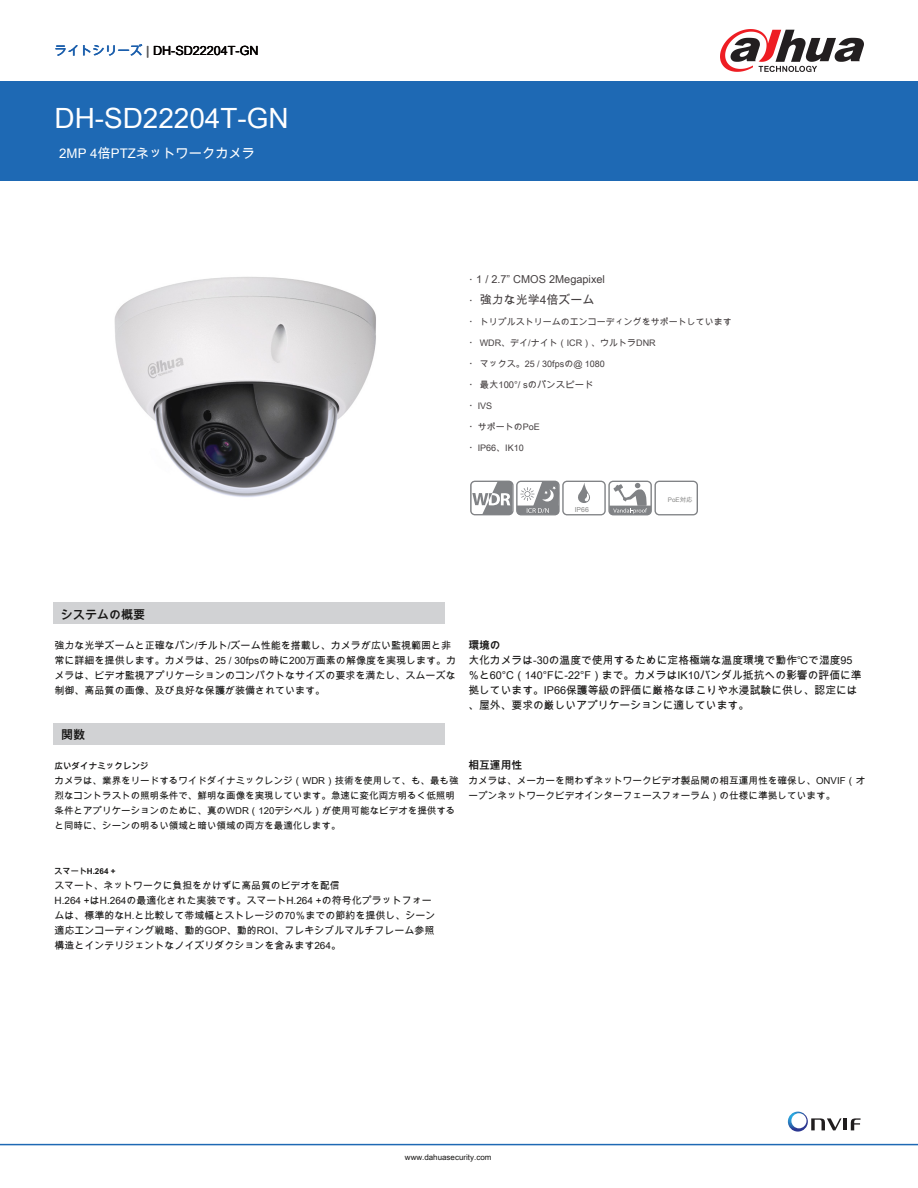
<style>
.page{position:relative;width:918px;height:1188px;background:#fff}
.page>*{position:absolute;margin:0;border:0;box-sizing:border-box;transform-origin:0 0}
.t1{font:27.9px "Arial Unicode MS";color:#fff}
.t2{font:13.2px "Arial Unicode MS";color:#fff}
.t3{font:12.6px "Arial Unicode MS";color:#040100}
.t4{font:12px "Arial Unicode MS";color:#454041}
.t5{font:700 12px "Arial Unicode MS";color:#171615}
.t6{font:10.95px "Arial Unicode MS";color:#454041}
.t7{font:10.8px/15px "Arial Unicode MS";color:#171615}
.t8{font:700 10.8px "Arial Unicode MS";color:#171615}
.t9{font:10.05px/15px "Arial Unicode MS";color:#171615}
.t10{font:9.9px "Arial Unicode MS";color:#171615}
.t11{font:9.6px/15px "Arial Unicode MS";color:#171615}
.t12{font:9.3px "Arial Unicode MS";color:#454041}
.t13{font:9px "Arial Unicode MS";color:#454041}
.t14{font:700 8.55px "Arial Unicode MS";color:#171615}
.t15{font:700 8.1px "Arial Unicode MS";color:#171615}
.t16{font:7.95px "Arial Unicode MS";color:#171615}
.t17{font:6.9px "Arial Unicode MS";color:#868685}
.t18{font:6.3px "Arial Unicode MS";color:#868685}
.s1{color:#1a5eac}
.s2{color:#616060}
.s3{font-size:9px}
</style>
<div class="page">
<div style="left:0;top:81px;width:918px;height:100px;background:#1e69b4"></div>
<hr style="left:0;top:1144px;width:918px;height:1px;background:#1e69b4">
<svg style="left:720px;top:29px;width:144px;height:43px"></svg>
<hr style="left:843px;top:1118px;width:4px;height:12px;background:#201d1e">
<svg style="left:851px;top:1118px;width:10px;height:12px"></svg>
<svg style="left:788px;top:1112px;width:54px;height:20px"></svg>
<img style="left:114px;top:277px;width:262px;height:220px">
<div style="left:54px;top:603px;width:391px;height:21px;background:#d1d2d4"></div>
<div style="left:54px;top:723px;width:391px;height:22px;background:#d1d2d4"></div>
<svg style="left:470px;top:481px;width:228px;height:34px"></svg>
<p class="t3" style="left:55px;top:42px;width:206px"><span class="s1">ライトシリーズ</span> <span class="s2">|</span> DH-SD22204T-GN</p>
<h1 class="t1" style="left:55px;top:98px;width:236px">DH-SD22204T-GN</h1>
<h2 class="t2" style="left:59px;top:144px;width:197px">2MP 4倍PTZネットワークカメラ</h2>
<p class="t6" style="left:469px;top:271px;width:138px"><span class="s3">・</span>1 / 2.7” CMOS 2Megapixel</p>
<p class="t4" style="left:469px;top:291px;width:127px"><span class="s3">・</span>強力な光学4倍ズーム</p>
<p class="t13" style="left:469px;top:315px;width:265px">・トリプルストリームのエンコーディングをサポートしています</p>
<p class="t13" style="left:469px;top:336px;width:189px">・ WDR、デイ/ナイト（ICR）、ウルトラDNR</p>
<p class="t13" style="left:469px;top:357px;width:138px">・マックス。25 / 30fpsの@ 1080</p>
<p class="t12" style="left:469px;top:378px;width:126px"><span class="s3">・</span>最大100°/ sのパンスピード</p>
<p class="t13" style="left:469px;top:399px;width:25px">・IVS</p>
<p class="t13" style="left:469px;top:420px;width:73px">・サポートのPoE</p>
<p class="t13" style="left:469px;top:441px;width:57px">・IP66、IK10</p>
<p class="t17" style="left:575px;top:505px;width:16px">IP66</p>
<p class="t18" style="left:668px;top:495px;width:26px">PoE対応</p>
<p class="t5" style="left:61px;top:606px;width:85px">システムの概要</p>
<p class="t9" style="left:54px;top:637px;width:403px">強力な光学ズームと正確なパン/チルト/ズーム性能を搭載し、カメラが広い監視範囲と非常に詳細を提供します。カメラは、25 / 30fpsの時に200万画素の解像度を実現します。カメラは、ビデオ監視アプリケーションのコンパクトなサイズの要求を満たし、スムーズな制御、高品質の画像、及び良好な保護が装備されています。</p>
<p class="t5" style="left:61px;top:726px;width:25px">関数</p>
<p class="t14" style="left:54px;top:760px;width:96px">広いダイナミックレンジ</p>
<p class="t11" style="left:54px;top:772px;width:406px">カメラは、業界をリードするワイドダイナミックレンジ（WDR）技術を使用して、も、最も強烈なコントラストの照明条件で、鮮明な画像を実現しています。急速に変化両方明るく低照明条件とアプリケーションのために、真のWDR（120デシベル）が使用可能なビデオを提供すると同時に、シーンの明るい領域と暗い領域の両方を最適化します。</p>
<p class="t15" style="left:54px;top:865px;width:62px">スマートH.264 +</p>
<p class="t10" style="left:54px;top:878px;width:287px">スマート、ネットワークに負担をかけずに高品質のビデオを配信</p>
<p class="t9" style="left:54px;top:892px;width:383px">H.264 +はH.264の最適化された実装です。スマートH.264 +の符号化プラットフォームは、標準的なH.と比較して帯域幅とストレージの70％までの節約を提供し、シーン適応エンコーディング戦略、動的GOP、動的ROI、フレキシブルマルチフレーム参照構造とインテリジェントなノイズリダクションを含みます264。</p>
<p class="t8" style="left:468px;top:637px;width:34px">環境の</p>
<p class="t7" style="left:468px;top:652px;width:395px">大化カメラは-30の温度で使用するために定格極端な温度環境で動作℃で湿度95％と60°C（140°Fに-22°F）まで。カメラはIK10バンダル抵抗への影響の評価に準拠しています。IP66保護等級の評価に厳格なほこりや水浸試験に供し、認定には、屋外、要求の厳しいアプリケーションに適しています。</p>
<p class="t8" style="left:468px;top:757px;width:55px">相互運用性</p>
<p class="t11" style="left:468px;top:773px;width:398px">カメラは、メーカーを問わずネットワークビデオ製品間の相互運用性を確保し、ONVIF（オープンネットワークビデオインターフェースフォーラム）の仕様に準拠しています。</p>
<p class="t16" style="left:405px;top:1152px;width:88px">www.dahuasecurity.com</p>
</div>
